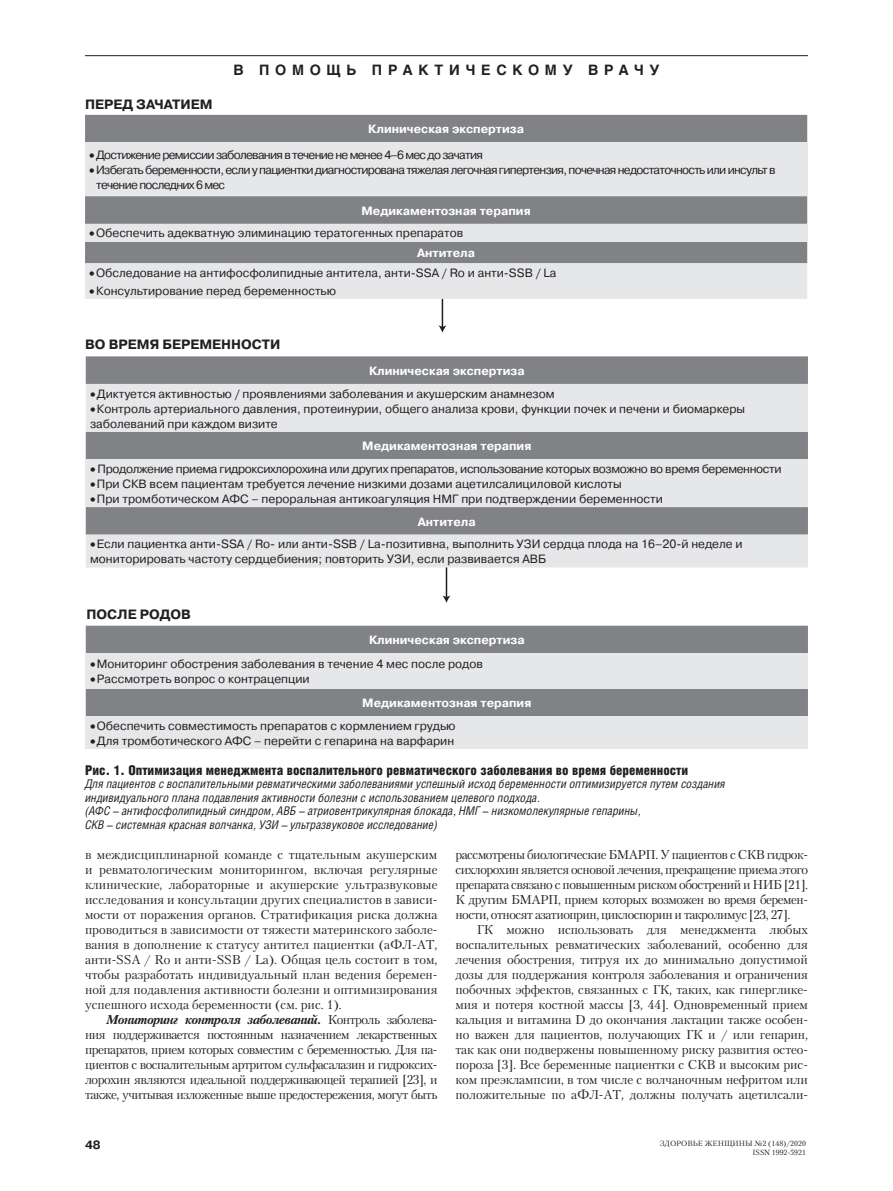
<style>
.page{position:relative;width:893px;height:1191px;background:#fff}
.page>*{position:absolute;margin:0;border:0;box-sizing:border-box;transform-origin:0 0}
.t1{font:700 14.25px "Helios";letter-spacing:.4em;color:#231f20}
.t2{font:900 13.5px "Helios Cond";color:#231f20}
.t3{font:700 13.5px "Pragmatica C";color:#231f20}
.t4{font:12.75px/15px "Petersburg C";letter-spacing:-.025em;color:#231f20;text-align:justify}
.t5{font:12px/15px "Pragmatica C";color:#231f20}
.t6{font:italic 12px/13.5px "Helios Cond";color:#231f20}
.t7{font:12px/15px "Pragmatica C";letter-spacing:-.06em;color:#231f20}
.t8{font:700 12px "Pragmatica C";color:#fff}
.t9{font:12px "Pragmatica C";letter-spacing:-.03em;color:#231f20}
.t10{font:700 12px "Pragmatica C";color:#231f20}
.t11{font:7.5px/9px "Petersburg C";color:#231f20;text-align:right}
.s1{font-weight:700;color:#fff}
.s2{font-weight:700;font-style:italic}
</style>
<div class="page">
<hr style="left:85px;top:55px;width:723px;height:1px;background:#231f20">
<hr style="left:442px;top:290px;width:1px;height:37px;background:#231f20">
<svg style="left:438px;top:325px;width:8px;height:8px"></svg>
<hr style="left:446px;top:560px;width:1px;height:37px;background:#231f20">
<svg style="left:442px;top:595px;width:9px;height:8px"></svg>
<div style="left:85px;top:115px;width:722px;height:148px;background:#808285"></div>
<div style="left:85px;top:142px;width:722px;height:54px;background:#e6e7e9"></div>
<div style="left:85px;top:224px;width:722px;height:18px;background:#e6e7e9"></div>
<div style="left:85px;top:263px;width:722px;height:36px;background:#e6e7e9"></div>
<svg style="left:86px;top:356px;width:722px;height:28px;background:#828487"></svg>
<svg style="left:86px;top:384px;width:722px;height:183px;background:#bcbec0"></svg>
<div style="left:86px;top:459px;width:722px;height:48px;background:#e6e7e9"></div>
<div style="left:86px;top:625px;width:722px;height:91px;background:#808285"></div>
<div style="left:86px;top:653px;width:722px;height:35px;background:#e6e7e9"></div>
<div style="left:86px;top:716px;width:722px;height:33px;background:#e6e7e9"></div>
<p class="t3" style="left:85px;top:97px;width:129px">ПЕРЕД ЗАЧАТИЕМ</p>
<p class="t1" style="left:233px;top:61px;width:427px">В ПОМОЩЬ ПРАКТИЧЕСКОМУ ВРАЧУ</p>
<p class="t8" style="left:368px;top:122px;width:157px">Клиническая экспертиза</p>
<p class="t7" style="left:89px;top:147px;width:395px">• Достижение ремиссии заболевания в течение не менее 4–6 мес до зачатия</p>
<p class="t7" style="left:96px;top:162px;width:681px;text-indent:-7px">• Избегать беременности, если у пациентки диагностирована тяжелая легочная гипертензия, почечная недостаточность или инсульт в течение последних 6 мес</p>
<p class="t8" style="left:362px;top:204px;width:171px">Медикаментозная терапия</p>
<p class="t5" style="left:417px;top:223px;width:59px;line-height:19.8px;text-indent:-328px">• Обеспечить адекватную элиминацию тератогенных препаратов<br><span class="s1">Антитела</span></p>
<p class="t5" style="left:89px;top:265px;width:469px">• Обследование на антифосфолипидные антитела, анти-SSA / Ro и анти-SSB / La</p>
<p class="t5" style="left:89px;top:283px;width:248px">• Консультирование перед беременностью</p>
<p class="t3" style="left:85px;top:337px;width:197px">ВО ВРЕМЯ БЕРЕМЕННОСТИ</p>
<p class="t8" style="left:369px;top:364px;width:157px">Клиническая экспертиза</p>
<p class="t5" style="left:90px;top:386px;width:466px">• Диктуется активностью / проявлениями заболевания и акушерским анамнезом</p>
<p class="t5" style="left:90px;top:401px;width:657px">• Контроль артериального давления, протеинурии, общего анализа крови, функции почек и печени и биомаркеры заболеваний при каждом визите</p>
<p class="t8" style="left:362px;top:439px;width:171px">Медикаментозная терапия</p>
<p class="t9" style="left:90px;top:462px;width:693px">• Продолжение приема гидроксихлорохина или других препаратов, использование которых возможно во время беременности</p>
<p class="t5" style="left:90px;top:476px;width:533px">• При СКВ всем пациентам требуется лечение низкими дозами ацетилсалициловой кислоты</p>
<p class="t5" style="left:418px;top:487px;width:246px;line-height:22.6px;text-indent:-328px">• При тромботическом АФС – пероральная антикоагуляция НМГ при подтверждении беременности<br><span class="s1">Антитела</span></p>
<p class="t5" style="left:90px;top:537px;width:654px">• Если пациентка анти-SSA / Ro- или анти-SSB / La-позитивна, выполнить УЗИ сердца плода на 16–20-й неделе и мониторировать частоту сердцебиения; повторить УЗИ, если развивается АВБ</p>
<p class="t3" style="left:86px;top:607px;width:106px">ПОСЛЕ РОДОВ</p>
<p class="t8" style="left:369px;top:633px;width:157px">Клиническая экспертиза</p>
<p class="t5" style="left:90px;top:656px;width:394px">• Мониторинг обострения заболевания в течение 4 мес после родов</p>
<p class="t5" style="left:90px;top:671px;width:221px">• Рассмотреть вопрос о контрацепции</p>
<p class="t8" style="left:362px;top:696px;width:171px">Медикаментозная терапия</p>
<p class="t5" style="left:90px;top:718px;width:367px">• Обеспечить совместимость препаратов с кормлением грудью</p>
<p class="t5" style="left:90px;top:733px;width:366px">• Для тромботического АФС – перейти с гепарина на варфарин</p>
<p class="t2" style="left:85px;top:762px;width:605px">Рис. 1. Оптимизация менеджмента воспалительного ревматического заболевания во время беременности</p>
<p class="t6" style="left:85px;top:777px;width:642px">Для пациентов с воспалительными ревматическими заболеваниями успешный исход беременности оптимизируется путем создания индивидуального плана подавления активности болезни с использованием целевого подхода.<br>(АФС – антифосфолипидный синдром, АВБ – атриовентрикулярная блокада, НМГ – низкомолекулярные гепарины,<br>СКВ – системная красная волчанка, УЗИ – ультразвуковое исследование)</p>
<p class="t4" style="left:85px;top:847px;width:354px">в междисциплинарной команде с тщательным акушерским и ревматологическим мониторингом, включая регулярные клинические, лабораторные и акушерские ультразвуковые исследования и консультации других специалистов в зависи&shy;мости от поражения органов. Стратификация риска должна проводиться в зависимости от тяжести материнского заболе&shy;вания в дополнение к статусу антител пациентки (аФЛ-АТ, анти-SSA / Ro и анти-SSB / La). Общая цель состоит в том, чтобы разработать индивидуальный план ведения беремен&shy;ной для подавления активности болезни и оптимизирования успешного исхода беременности (см. рис. 1).</p>
<p class="t4" style="left:85px;top:1012px;width:354px;text-indent:21px"><span class="s2">Мониторинг контроля заболеваний.</span> Контроль заболева&shy;ния поддерживается постоянным назначением лекарственных препаратов, прием которых совместим с беременностью. Для па&shy;циентов с воспалительным артритом сульфасалазин и гидроксих&shy;лорохин являются идеальной поддерживающей терапией [23], и также, учитывая изложенные выше предостережения, могут быть</p>
<p class="t10" style="left:85px;top:1138px;width:17px">48</p>
<p class="t4" style="left:455px;top:847px;width:354px">рассмотрены биологические БМАРП. У пациентов с СКВ гидрок&shy;сихлорохин является основой лечения, прекращение приема этого препарата связано с повышенным риском обострений и НИБ [21].<br>К другим БМАРП, прием которых возможен во время беремен&shy;ности, относят азатиоприн, циклоспорин и такролимус [23, 27].</p>
<p class="t4" style="left:455px;top:922px;width:354px;text-indent:21px">ГК можно использовать для менеджмента любых воспалительных ревматических заболеваний, особенно для лечения обострения, титруя их до минимально допустимой дозы для поддержания контроля заболевания и ограничения побочных эффектов, связанных с ГК, таких, как гиперглике&shy;мия и потеря костной массы [3, 44]. Одновременный прием кальция и витамина D до окончания лактации также особен&shy;но важен для пациентов, получающих ГК и / или гепарин, так как они подвержены повышенному риску развития остео&shy;пороза [3]. Все беременные пациентки с СКВ и высоким рис&shy;ком преэклампсии, в том числе с волчаночным нефритом или положительные по аФЛ-АТ, должны получать ацетилсали-</p>
<p class="t11" style="left:660px;top:1138px;width:148px">ЗДОРОВЬЕ ЖЕНЩИНЫ №2 (148)/2020<br>ISSN 1992-5921</p>
</div>
